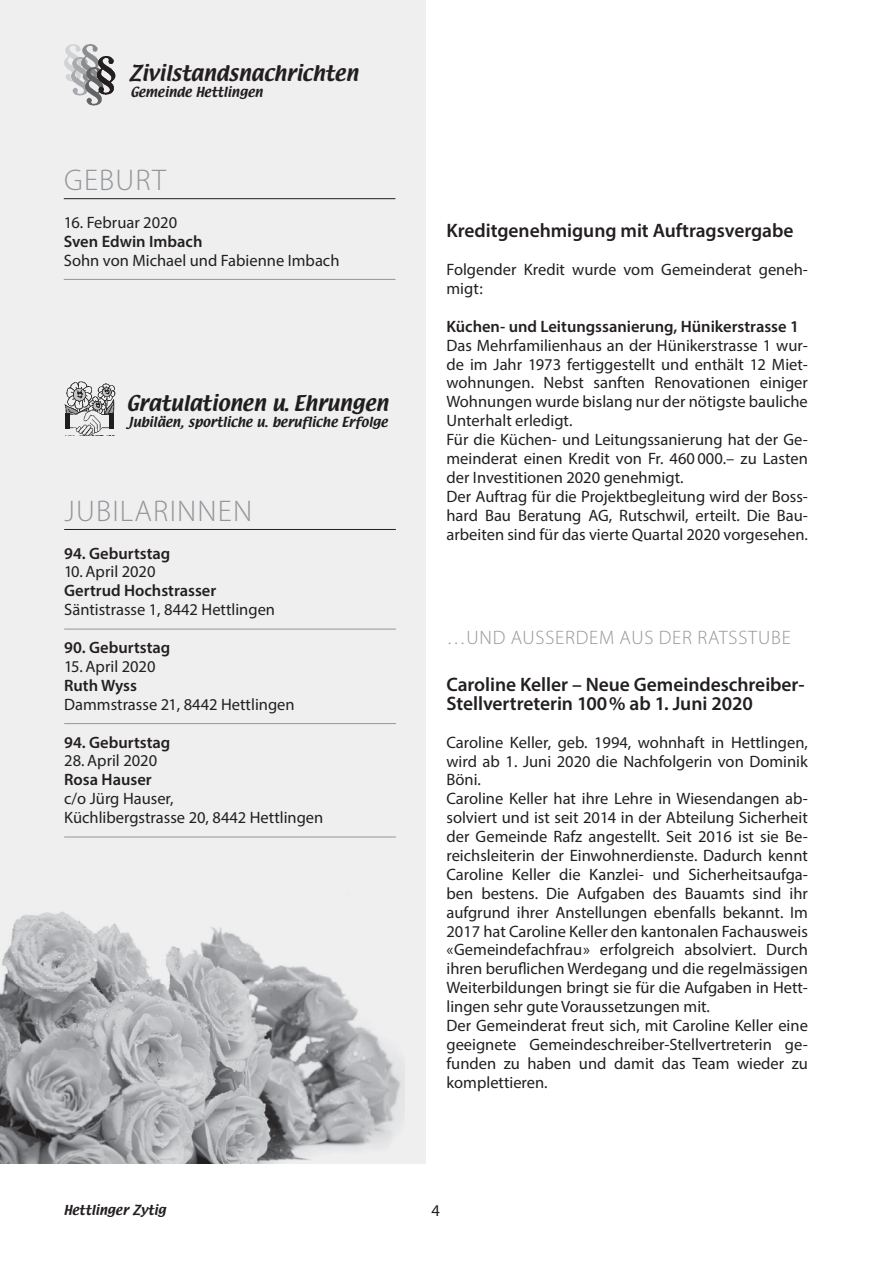
<style>
.page{position:relative;width:893px;height:1263px;background:#fff}
.page>*{position:absolute;margin:0;border:0;box-sizing:border-box;transform-origin:0 0}
.t1{font:300 30px "Myriad Pro";letter-spacing:.04em;color:#939598}
.t2{font:600 19.5px/18.9px "Myriad Pro";letter-spacing:-.005em;color:#231f20}
.t3{font:300 19.5px "Myriad Pro";letter-spacing:.04em;color:#939598}
.t4{font:18.9px "Textile";color:#231f20}
.t5{font:16.5px/18.9px "Myriad Pro";color:#231f20}
.t6{font:600 16.5px "Myriad Pro";color:#231f20}
.t7{font:12.15px "Textile";color:#231f20}
.t8{font:12px "Textile";letter-spacing:.005em;color:#231f20}
</style>
<div class="page">
<div style="left:0;top:0;width:425px;height:1163px;background:#efeff0"></div>
<img style="left:64px;top:44px;width:16px;height:37px">
<img style="left:71px;top:57px;width:13px;height:39px">
<img style="left:80px;top:44px;width:18px;height:38px">
<img style="left:84px;top:67px;width:18px;height:38px">
<img style="left:96px;top:56px;width:19px;height:39px">
<img style="left:64px;top:381px;width:52px;height:29px">
<svg style="left:65px;top:396px;width:49px;height:17px"></svg>
<img style="left:69px;top:410px;width:41px;height:25px">
<div style="left:109px;top:413px;width:5px;height:16px;background:#231f20"></div>
<div style="left:65px;top:413px;width:5px;height:16px;background:#231f20"></div>
<hr style="left:64px;top:529px;width:332px;height:1px;background:#231f20">
<hr style="left:64px;top:629px;width:332px;height:1px;background:#939598">
<hr style="left:64px;top:723px;width:332px;height:1px;background:#939598">
<hr style="left:64px;top:837px;width:332px;height:1px;background:#939598">
<hr style="left:64px;top:198px;width:331px;height:1px;background:#231f20">
<hr style="left:64px;top:279px;width:331px;height:1px;background:#939598">
<img style="left:0;top:912px;width:405px;height:251px">
<p class="t4" style="left:129px;top:60px;width:231px">Zivilstandsnachrichten</p>
<p class="t7" style="left:130px;top:84px;width:134px">Gemeinde Hettlingen</p>
<h1 class="t1" style="left:64px;top:162px;width:104px">GEBURT</h1>
<p class="t5" style="left:64px;top:213px;width:115px">16. Februar 2020</p>
<p class="t6" style="left:64px;top:231px;width:140px">Sven Edwin Imbach</p>
<p class="t5" style="left:64px;top:250px;width:277px">Sohn von Michael und Fabienne Imbach</p>
<p class="t4" style="left:127px;top:390px;width:263px">Gratulationen u. Ehrungen</p>
<p class="t7" style="left:127px;top:413px;width:262px">Jubiläen, sportliche u. berufliche Erfolge</p>
<h1 class="t1" style="left:65px;top:493px;width:189px">JUBILARINNEN</h1>
<p class="t6" style="left:64px;top:542px;width:108px">94. Geburtstag</p>
<p class="t5" style="left:64px;top:562px;width:93px">10. April 2020</p>
<p class="t6" style="left:64px;top:580px;width:154px">Gertrud Hochstrasser</p>
<p class="t5" style="left:64px;top:600px;width:212px">Säntistrasse 1, 8442 Hettlingen</p>
<p class="t6" style="left:64px;top:637px;width:108px">90. Geburtstag</p>
<p class="t5" style="left:64px;top:657px;width:93px">15. April 2020</p>
<p class="t6" style="left:64px;top:675px;width:74px">Ruth Wyss</p>
<p class="t5" style="left:64px;top:694px;width:232px">Dammstrasse 21, 8442 Hettlingen</p>
<p class="t6" style="left:64px;top:731px;width:108px">94. Geburtstag</p>
<p class="t5" style="left:64px;top:751px;width:95px">28. April 2020</p>
<p class="t6" style="left:64px;top:769px;width:89px">Rosa Hauser</p>
<p class="t5" style="left:64px;top:789px;width:261px">c/o Jürg Hauser,<br>Küchlibergstrasse 20, 8442 Hettlingen</p>
<p class="t2" style="left:446px;top:221px;width:348px">Kreditgenehmigung mit Auftragsvergabe</p>
<p class="t5" style="left:446px;top:260px;width:363px">Folgender Kredit wurde vom Gemeinderat geneh&shy;migt:</p>
<p class="t6" style="left:446px;top:316px;width:354px">Küchen- und Leitungssanierung, Hünikerstrasse 1</p>
<p class="t5" style="left:446px;top:335px;width:363px">Das Mehrfamilienhaus an der Hünikerstrasse 1 wur&shy;de im Jahr 1973 fertiggestellt und enthält 12 Miet&shy;wohnungen. Nebst sanften Renovationen einiger Wohnungen wurde bislang nur der nötigste bauliche Unterhalt erledigt.<br>Für die Küchen- und Leitungssanierung hat der Ge&shy;meinderat einen Kredit von Fr. 460 000.– zu Lasten der Investitionen 2020 genehmigt.<br>Der Auftrag für die Projektbegleitung wird der Boss&shy;hard Bau Beratung AG, Rutschwil, erteilt. Die Bau&shy;arbeiten sind für das vierte Quartal 2020 vorgesehen.</p>
<p class="t3" style="left:446px;top:625px;width:346px">…UND AUSSERDEM AUS DER RATSSTUBE</p>
<p class="t2" style="left:446px;top:674px;width:360px">Caroline Keller – Neue Gemeindeschreiber-<br>Stellvertreterin 100 % ab 1. Juni 2020</p>
<p class="t5" style="left:446px;top:732px;width:363px">Caroline Keller, geb. 1994, wohnhaft in Hettlingen, wird ab 1. Juni 2020 die Nachfolgerin von Dominik Böni.<br>Caroline Keller hat ihre Lehre in Wiesendangen ab&shy;solviert und ist seit 2014 in der Abteilung Sicherheit der Gemeinde Rafz angestellt. Seit 2016 ist sie Be&shy;reichsleiterin der Einwohnerdienste. Dadurch kennt Caroline Keller die Kanzlei- und Sicherheitsaufga&shy;ben bestens. Die Aufgaben des Bauamts sind ihr aufgrund ihrer Anstellungen ebenfalls bekannt. Im 2017 hat Caroline Keller den kantonalen Fachausweis «Gemeindefachfrau» erfolgreich absolviert. Durch ihren beruflichen Werdegang und die regelmässigen Weiterbildungen bringt sie für die Aufgaben in Hett&shy;lingen sehr gute Voraussetzungen mit.<br>Der Gemeinderat freut sich, mit Caroline Keller eine geeignete Gemeindeschreiber-Stellvertreterin ge&shy;funden zu haben und damit das Team wieder zu komplettieren.</p>
<p class="t8" style="left:64px;top:1202px;width:104px">Hettlinger Zytig</p>
<p class="t5" style="left:432px;top:1200px;width:10px">4</p>
</div>
